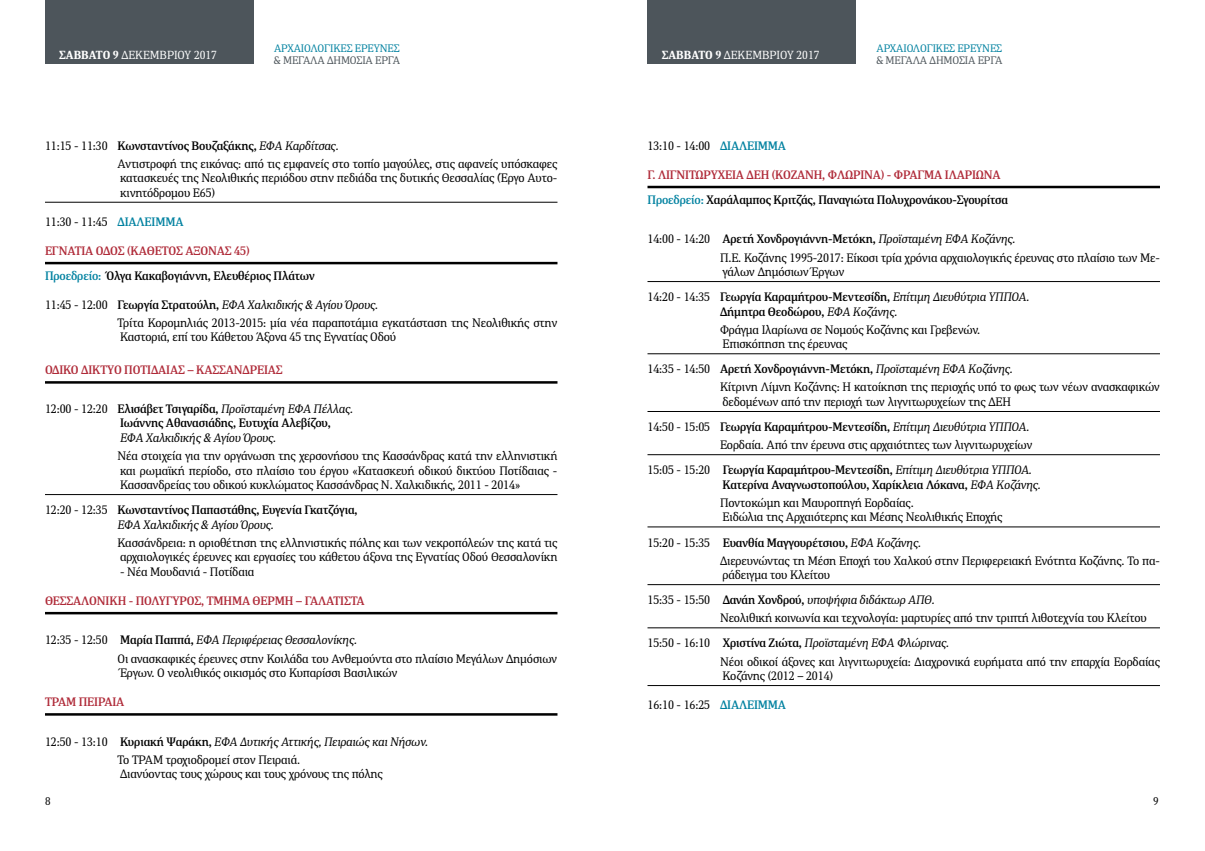
<style>
.page{position:relative;width:1205px;height:851px;background:#fff}
.page>*{position:absolute;margin:0;border:0;box-sizing:border-box;transform-origin:0 0}
.t1{font:12.25px/18px "PFDIN Serif";letter-spacing:-.01em;color:#000}
.t2{font:500 12.25px/14.5px "PFDIN Serif";letter-spacing:-.01em;color:#000}
.t3{font:500 12.25px/25.1px "PFDIN Serif";letter-spacing:-.01em;color:#af2a38}
.t4{font:italic 12.25px "PFDIN Serif";letter-spacing:-.01em;color:#000}
.t5{font:11.75px "PFDIN Serif";color:#fff}
.t6{font:11.25px "PFDIN Serif";color:#000}
.t7{font:11px "PFDIN Serif";letter-spacing:-.01em;color:#4d555b}
.t8{font:10.88px "PFDIN Serif";letter-spacing:-.01em;color:#0081a0}
.s1{font-weight:700}
.s2{font-weight:500}
.s3{font-style:italic}
.s4{font-weight:500;color:#0081a0}
.s5{color:#af2a38}
.s6{color:#0081a0}
.s7{font-weight:400}
.s8{font-weight:400;font-style:italic}
.s9{color:#000}
</style>
<div class="page">
<hr style="left:45px;top:202px;width:512px;height:1px;background:#000">
<hr style="left:45px;top:262px;width:512px;height:2px;background:#000">
<hr style="left:45px;top:381px;width:512px;height:2px;background:#000">
<hr style="left:45px;top:494px;width:512px;height:1px;background:#000">
<hr style="left:45px;top:611px;width:512px;height:3px;background:#000">
<hr style="left:45px;top:713px;width:512px;height:2px;background:#000">
<hr style="left:647px;top:186px;width:513px;height:2px;background:#000">
<hr style="left:647px;top:281px;width:513px;height:1px;background:#000">
<hr style="left:647px;top:353px;width:513px;height:1px;background:#000">
<hr style="left:647px;top:411px;width:513px;height:1px;background:#000">
<hr style="left:647px;top:454px;width:513px;height:1px;background:#000">
<hr style="left:647px;top:526px;width:513px;height:1px;background:#000">
<hr style="left:647px;top:584px;width:513px;height:1px;background:#000">
<hr style="left:647px;top:627px;width:513px;height:1px;background:#000">
<hr style="left:647px;top:685px;width:513px;height:1px;background:#000">
<div style="left:45px;top:0;width:208px;height:64px;background:#4d555b"></div>
<div style="left:647px;top:0;width:209px;height:64px;background:#4d555b"></div>
<p class="t8" style="left:274px;top:42px;width:127px">ΑΡΧΑΙΟΛΟΓΙΚΈΣ ΈΡΕΥΝΕΣ</p>
<p class="t7" style="left:273px;top:53px;width:128px">&amp; ΜΕΓΆΛΑ ΔΗΜΌΣΙΑ ΈΡΓΑ</p>
<p class="t5" style="left:59px;top:47px;width:159px"><span class="s1">ΣΑΒΒΑΤΟ 9</span> ΔΕΚΕΜΒΡΊΟΥ 2017</p>
<p class="t5" style="left:662px;top:47px;width:159px"><span class="s1">ΣΑΒΒΑΤΟ 9</span> ΔΕΚΕΜΒΡΊΟΥ 2017</p>
<p class="t8" style="left:876px;top:42px;width:127px">ΑΡΧΑΙΟΛΟΓΙΚΈΣ ΈΡΕΥΝΕΣ</p>
<p class="t7" style="left:876px;top:53px;width:128px">&amp; ΜΕΓΆΛΑ ΔΗΜΌΣΙΑ ΈΡΓΑ</p>
<p class="t1" style="left:117px;top:136px;width:441px;text-indent:-72px">11:15 - 11:30 <span class="s2">Κωνσταντίνος Βουζαξάκης,</span> <span class="s3">ΕΦΑ Καρδίτσας.<br></span>Αντιστροφή της εικόνας: από τις εμφανείς στο τοπίο μαγούλες, στις αφανείς υπόσκαφες</p>
<p class="t1" style="left:120px;top:171px;width:439px;line-height:14.5px">κατασκευές της Νεολιθικής περιόδου στην πεδιάδα της δυτικής Θεσσαλίας (Έργο Αυτο&shy;κινητόδρομου Ε65)</p>
<p class="t1" style="left:45px;top:212px;width:140px">11:30 - 11:45 <span class="s4">ΔΙΑΛΕΙΜΜΑ</span></p>
<p class="t2" style="left:45px;top:238px;width:271px;line-height:25.1px"><span class="s5">ΕΓΝΑΤΙΑ ΟΔΟΣ (ΚΑΘΕΤΟΣ ΑΞΟΝΑΣ 45)<br></span><span class="s6">Προεδρείο:</span> Όλγα Κακαβογιάννη, Ελευθέριος Πλάτων</p>
<p class="t1" style="left:117px;top:295px;width:441px;text-indent:-72px">11:45 - 12:00 <span class="s2">Γεωργία Στρατούλη,</span> <span class="s3">ΕΦΑ Χαλκιδικής &amp; Αγίου Όρους.<br></span>Τρίτα Κορομηλιάς 2013-2015: μία νέα παραποτάμια εγκατάσταση της Νεολιθικής στην</p>
<p class="t1" style="left:120px;top:328px;width:278px">Καστοριά, επί του Κάθετου Άξονα 45 της Εγνατίας Οδού</p>
<p class="t3" style="left:45px;top:357px;width:239px">ΟΔΙΚΟ ΔΙΚΤΥΟ ΠΟΤΙΔΑΙΑΣ – ΚΑΣΣΑΝΔΡΕΙΑΣ</p>
<p class="t2" style="left:120px;top:401px;width:235px;text-indent:-75px"><span class="s7">12:00 - 12:20</span> Ελισάβετ Τσιγαρίδα, <span class="s8">Προϊσταμένη ΕΦΑ Πέλλας.<br></span>Ιωάννης Αθανασιάδης, Ευτυχία Αλεβίζου,</p>
<p class="t4" style="left:120px;top:430px;width:158px">ΕΦΑ Χαλκιδικής &amp; Αγίου Όρους.</p>
<p class="t1" style="left:118px;top:448px;width:441px;line-height:14.5px;text-align:justify">Νέα στοιχεία για την οργάνωση της χερσονήσου της Κασσάνδρας κατά την ελληνιστική και ρωμαϊκή περίοδο, στο πλαίσιο του έργου «Κατασκευή οδικού δικτύου Ποτίδαιας - Κασσανδρείας του οδικού κυκλώματος Κασσάνδρας Ν. Χαλκιδικής, 2011 - 2014»</p>
<p class="t2" style="left:118px;top:502px;width:242px;text-indent:-72px"><span class="s7">12:20 - 12:35</span> Κωνσταντίνος Παπαστάθης, Ευγενία Γκατζόγια,<br><span class="s8">ΕΦΑ Χαλκιδικής &amp; Αγίου Όρους.</span></p>
<p class="t1" style="left:118px;top:535px;width:441px;line-height:14.5px">Κασσάνδρεια: η οριοθέτηση της ελληνιστικής πόλης και των νεκροπόλεών της κατά τις αρχαιολογικές έρευνες και εργασίες του κάθετου άξονα της Εγνατίας Οδού Θεσσαλονίκη</p>
<p class="t1" style="left:120px;top:562px;width:136px">- Νέα Μουδανιά - Ποτίδαια</p>
<p class="t3" style="left:45px;top:588px;width:321px">ΘΕΣΣΑΛΟΝΙΚΗ - ΠΟΛΥΓΥΡΟΣ, ΤΜΗΜΑ ΘΕΡΜΗ – ΓΑΛΑΤΙΣΤΑ</p>
<p class="t1" style="left:118px;top:631px;width:441px;text-indent:-72px">12:35 - 12:50 <span class="s2">Μαρία Παππά,</span> <span class="s3">ΕΦΑ Περιφέρειας Θεσσαλονίκης.<br></span>Οι ανασκαφικές έρευνες στην Κοιλάδα του Ανθεμούντα στο πλαίσιο Μεγάλων Δημόσιων</p>
<p class="t1" style="left:120px;top:663px;width:279px">Έργων. Ο νεολιθικός οικισμός στο Κυπαρίσσι Βασιλικών</p>
<p class="t3" style="left:45px;top:689px;width:81px">ΤΡΑΜ ΠΕΙΡΑΙΑ</p>
<p class="t1" style="left:118px;top:732px;width:312px;text-indent:-72px">12:50 - 13:10 <span class="s2">Κυριακή Ψαράκη,</span> <span class="s3">ΕΦΑ Δυτικής Αττικής, Πειραιώς και Νήσων.<br></span>Το ΤΡΑΜ τροχιοδρομεί στον Πειραιά.</p>
<p class="t1" style="left:120px;top:764px;width:264px">Διανύοντας τους χώρους και τους χρόνους της πόλης</p>
<p class="t1" style="left:647px;top:136px;width:140px">13:10 - 14:00 <span class="s4">ΔΙΑΛΕΙΜΜΑ</span></p>
<p class="t3" style="left:647px;top:162px;width:362px">Γ. ΛΙΓΝΙΤΩΡΥΧΕΙΑ ΔΕΗ (ΚΟΖΑΝΗ, ΦΛΩΡΙΝΑ) - ΦΡΑΓΜΑ ΙΛΑΡΙΩΝΑ<br><span class="s6">Προεδρείο:</span> <span class="s9">Χαράλαμπος Κριτζάς, Παναγιώτα Πολυχρονάκου-Σγουρίτσα</span></p>
<p class="t1" style="left:720px;top:230px;width:441px;text-indent:-72px">14:00 - 14:20 <span class="s2">Αρετή Χονδρογιάννη-Μετόκη,</span> <span class="s3">Προϊσταμένη ΕΦΑ Κοζάνης.<br></span>Π.Ε. Κοζάνης 1995-2017: Είκοσι τρία χρόνια αρχαιολογικής έρευνας στο πλαίσιο των Με-</p>
<p class="t1" style="left:647px;top:259px;width:383px;line-height:25.1px;text-indent:75px">γάλων Δημόσιων Έργων<br>14:20 - 14:35 <span class="s2">Γεωργία Καραμήτρου-Μεντεσίδη,</span> <span class="s3">Επίτιμη Διευθύτρια ΥΠΠΟΑ.</span></p>
<p class="t1" style="left:720px;top:302px;width:262px"><span class="s2">Δήμητρα Θεοδώρου,</span> <span class="s3">ΕΦΑ Κοζάνης.<br></span>Φράγμα Ιλαρίωνα σε Νομούς Κοζάνης και Γρεβενών.</p>
<p class="t1" style="left:647px;top:331px;width:367px;line-height:25.1px;text-indent:75px">Επισκόπηση της έρευνας<br>14:35 - 14:50 <span class="s2">Αρετή Χονδρογιάννη-Μετόκη,</span> <span class="s3">Προϊσταμένη ΕΦΑ Κοζάνης.</span></p>
<p class="t1" style="left:720px;top:380px;width:441px;line-height:14.5px">Κίτρινη Λίμνη Κοζάνης: Η κατοίκηση της περιοχής υπό το φως των νέων ανασκαφικών δεδομένων από την περιοχή των λιγνιτωρυχείων της ΔΕΗ</p>
<p class="t1" style="left:647px;top:418px;width:387px;text-align:right">14:50 - 15:05 <span class="s2">Γεωργία Καραμήτρου-Μεντεσίδη,</span> <span class="s3">Επίτιμη Διευθύτρια ΥΠΠΟΑ.<br></span>Εορδαία. Από την έρευνα στις αρχαιότητες των λιγνιτωρυχείων</p>
<p class="t2" style="left:722px;top:462px;width:320px;text-indent:-75px"><span class="s7">15:05 - 15:20</span> Γεωργία Καραμήτρου-Μεντεσίδη, <span class="s8">Επίτιμη Διευθύτρια ΥΠΠΟΑ.<br></span>Κατερίνα Αναγνωστοπούλου, Χαρίκλεια Λόκανα, <span class="s8">ΕΦΑ Κοζάνης.</span></p>
<p class="t1" style="left:720px;top:495px;width:284px;line-height:14.5px">Ποντοκώμη και Μαυροπηγή Εορδαίας.<br>Ειδώλια της Αρχαιότερης και Μέσης Νεολιθικής Εποχής</p>
<p class="t1" style="left:720px;top:533px;width:441px;text-indent:-72px">15:20 - 15:35 <span class="s2">Ευανθία Μαγγουρέτσιου,</span> <span class="s3">ΕΦΑ Κοζάνης.<br></span>Διερευνώντας τη Μέση Εποχή του Χαλκού στην Περιφερειακή Ενότητα Κοζάνης. Το πα-</p>
<p class="t1" style="left:647px;top:562px;width:289px;line-height:25.1px;text-indent:75px">ράδειγμα του Κλείτου<br>15:35 - 15:50 <span class="s2">Δανάη Χονδρού,</span> <span class="s3">υποψήφια διδάκτωρ ΑΠΘ.</span></p>
<p class="t1" style="left:647px;top:605px;width:501px;line-height:25.1px;text-indent:72px">Νεολιθική κοινωνία και τεχνολογία: μαρτυρίες από την τριπτή λιθοτεχνία του Κλείτου<br>15:50 - 16:10 <span class="s2">Χριστίνα Ζιώτα,</span> <span class="s3">Προϊσταμένη ΕΦΑ Φλώρινας.</span></p>
<p class="t1" style="left:720px;top:653px;width:441px;line-height:14.5px">Νέοι οδικοί άξονες και λιγνιτωρυχεία: Διαχρονικά ευρήματα από την επαρχία Εορδαίας<br>Κοζάνης (2012 – 2014)</p>
<p class="t1" style="left:647px;top:695px;width:140px">16:10 - 16:25 <span class="s4">ΔΙΑΛΕΙΜΜΑ</span></p>
<p class="t6" style="left:45px;top:794px;width:7px">8</p>
<p class="t6" style="left:1153px;top:794px;width:7px">9</p>
</div>
